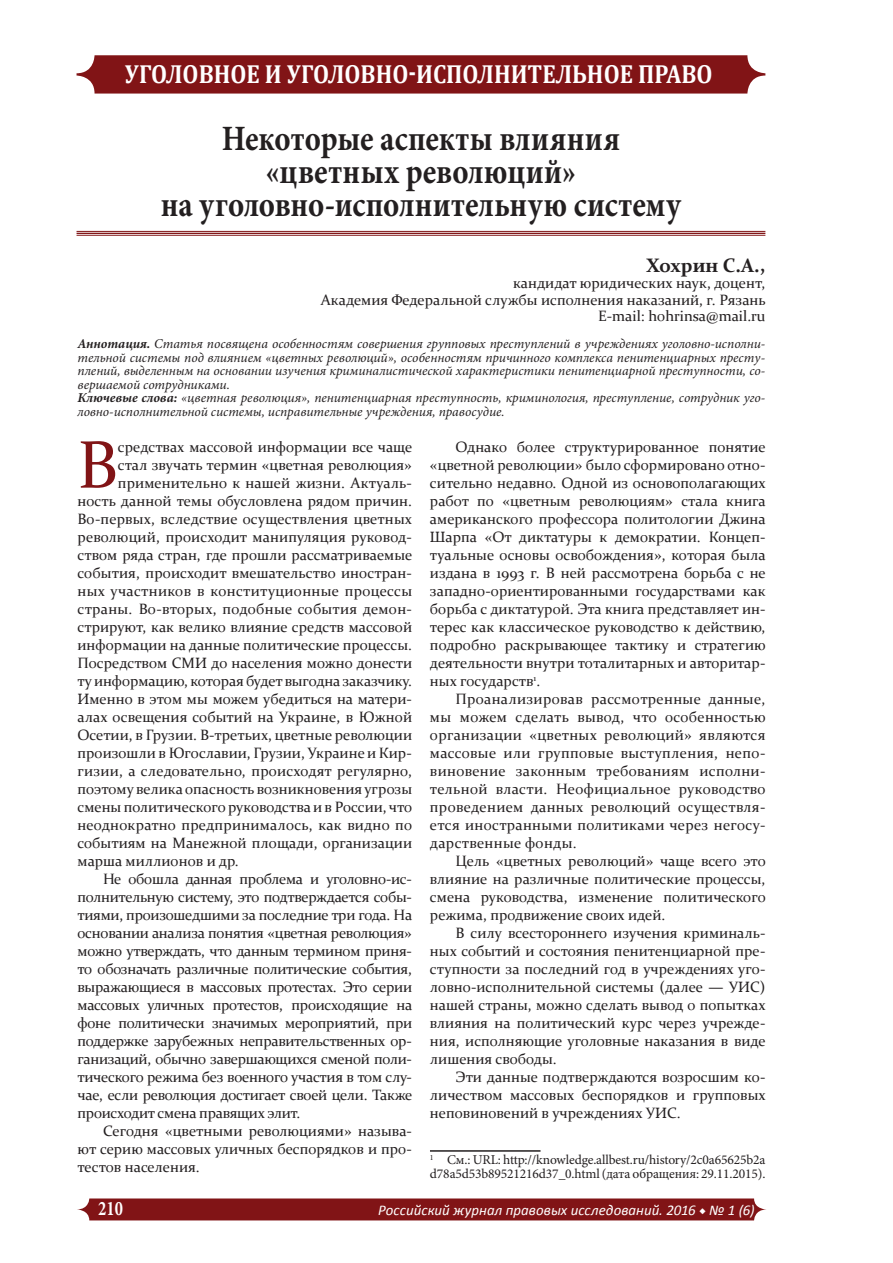
<style>
.page{position:relative;width:893px;height:1263px;background:#fff}
.page>*{position:absolute;margin:0;border:0;box-sizing:border-box;transform-origin:0 0}
.Рубрика{font:67.65px "Constantia";color:#811416}
.Рубрика-2{font:700 35.7px/33px "Minion Pro";letter-spacing:.005em;color:#231f20;text-align:center;scale:.86 1}
.t1{font:700 26.25px "Cambria";color:#fff;scale:.88 1}
.t2{font:700 20.7px "Minion Pro";color:#fff;scale:.8 1}
.t3{font:700 19.5px "Constantia";letter-spacing:-.01em;color:#231f20}
.Normal__Web{font:15px/18px "Constantia";color:#231f20;text-align:justify}
.Рубрика-3{font:15px "Constantia";color:#231f20}
.ŒÒÌÓ_ÌÓÈ_ÚÂÍÒÚ3{font:15px/18px "Constantia";color:#231f20;text-align:justify}
.Рубрика-4{font:15px "Constantia";letter-spacing:.02em;color:#231f20}
.t4{font:italic 14.85px "Calibri";letter-spacing:.005em;color:#fff}
.t5{font:italic 13.5px/13.5px "Minion Pro";letter-spacing:-.005em;color:#231f20;text-align:justify}
.t6{font:13.5px/13.5px "Minion Pro";letter-spacing:-.01em;color:#231f20}
.s1{font-weight:700}
.s2{font-family:"Minion Pro";font-weight:700;font-style:normal}
</style>
<div class="page">
<svg style="left:77px;top:1198px;width:689px;height:22px;background:#871f21"></svg>
<div style="left:77px;top:55px;width:688px;height:39px;background:#811416;border-radius:18px"></div>
<hr style="left:77px;top:235px;width:688px;height:1px;background:#811416">
<hr style="left:77px;top:233px;width:688px;height:1px;background:#811416">
<hr style="left:77px;top:231px;width:688px;height:1px;background:#811416">
<hr style="left:430px;top:1150px;width:110px;height:2px;background:#231f20">
<h3 class="t1" style="left:125px;top:55px;width:669px">УГОЛОВНОЕ И УГОЛОВНО-ИСПОЛНИТЕЛЬНОЕ ПРАВО</h3>
<p class="Рубрика-2" style="left:161px;top:122px;width:606px">Некоторые аспекты влияния «цветных революций»<br>на уголовно-исполнительную систему</p>
<p class="t3" style="left:646px;top:251px;width:120px">Хохрин С.А.,</p>
<p class="Normal__Web" style="left:513px;top:273px;width:254px">кандидат юридических наук, доцент,</p>
<p class="Normal__Web" style="left:321px;top:290px;width:446px">Академия Федеральной службы исполнения наказаний, г. Рязань</p>
<p class="Normal__Web" style="left:598px;top:306px;width:169px">E-mail: hohrinsa@mail.ru</p>
<p class="t5" style="left:78px;top:337px;width:689px"><span class="s1">Аннотация.</span> Статья посвящена особенностям совершения групповых преступлений в учреждениях уголовно-исполни&shy;тельной системы под влиянием «цветных революций», особенностям причинного комплекса пенитенциарных престу&shy;плений, выделенным на основании изучения криминалистической характеристики пенитенциарной преступности, со&shy;вершаемой сотрудниками.</p>
<p class="t5" style="left:78px;top:391px;width:689px"><span class="s1">Ключевые слова:</span> «цветная революция», пенитенциарная преступность, криминология, преступление, сотрудник уго&shy;ловно-исполнительной системы, исправительные учреждения, правосудие.</p>
<p class="Рубрика" style="left:78px;top:419px;width:42px">В</p>
<p class="Рубрика-3" style="left:118px;top:436px;width:296px">средствах массовой информации все чаще</p>
<p class="Normal__Web" style="left:430px;top:437px;width:337px;text-indent:26px">Однако более структурированное понятие «цветной революции» было сформировано отно&shy;сительно недавно. Одной из основополагающих работ по «цветным революциям» стала книга американского профессора политологии Джина Шарпа «От диктатуры к демократии. Концеп&shy;туальные основы освобождения», которая была издана в 1993 г. В ней рассмотрена борьба с не западно-ориентированными государствами как борьба с диктатурой. Эта книга представляет ин&shy;терес как классическое руководство к действию, подробно раскрывающее тактику и стратегию деятельности внутри тоталитарных и авторитар&shy;ных государств<sup>1</sup>.</p>
<p class="Normal__Web" style="left:430px;top:689px;width:337px;text-indent:26px">Проанализировав рассмотренные данные, мы можем сделать вывод, что особенностью организации «цветных революций» являются массовые или групповые выступления, непо&shy;виновение законным требованиям исполни&shy;тельной власти. Неофициальное руководство проведением данных революций осуществля&shy;ется иностранными политиками через негосу&shy;дарственные фонды.</p>
<p class="Normal__Web" style="left:430px;top:851px;width:337px;text-indent:26px">Цель «цветных революций» чаще всего это влияние на различные политические процессы, смена руководства, изменение политического режима, продвижение своих идей.</p>
<p class="ŒÒÌÓ_ÌÓÈ_ÚÂÍÒÚ3" style="left:430px;top:923px;width:337px;text-indent:26px">В силу всестороннего изучения криминаль&shy;ных событий и состояния пенитенциарной пре&shy;ступности за последний год в учреждениях уго&shy;ловно-исполнительной системы (далее — УИС) нашей страны, можно сделать вывод о попытках влияния на политический курс через учрежде&shy;ния, исполняющие уголовные наказания в виде лишения свободы.</p>
<p class="Normal__Web" style="left:430px;top:1067px;width:337px;text-indent:26px">Эти данные подтверждаются возросшим ко&shy;личеством массовых беспорядков и групповых неповиновений в учреждениях УИС.</p>
<p class="t6" style="left:430px;top:1153px;width:337px"><sup>1</sup> См.: URL: http://knowledge.allbest.ru/history/2c0a65625b2a d78a5d53b89521216d37_0.html (дата обращения: 29.11.2015).</p>
<p class="Рубрика-3" style="left:118px;top:454px;width:296px">стал звучать термин «цветная революция»</p>
<p class="Рубрика-3" style="left:118px;top:472px;width:296px">применительно к нашей жизни. Актуаль-</p>
<p class="Рубрика-3" style="left:78px;top:490px;width:336px">ность данной темы обусловлена рядом причин.</p>
<p class="Рубрика-3" style="left:78px;top:508px;width:336px">Во-первых, вследствие осуществления цветных</p>
<p class="Рубрика-3" style="left:78px;top:526px;width:336px">революций, происходит манипуляция руковод-</p>
<p class="Рубрика-3" style="left:78px;top:544px;width:336px">ством ряда стран, где прошли рассматриваемые</p>
<p class="Рубрика-3" style="left:78px;top:562px;width:336px">события, происходит вмешательство иностран-</p>
<p class="Рубрика-4" style="left:78px;top:580px;width:336px">ных участников в конституционные процессы</p>
<p class="Рубрика-4" style="left:78px;top:598px;width:336px">страны. Во-вторых, подобные события демон-</p>
<p class="Рубрика-3" style="left:78px;top:616px;width:336px">стрируют, как велико влияние средств массовой</p>
<p class="Рубрика-3" style="left:78px;top:634px;width:336px">информации на данные политические процессы.</p>
<p class="Рубрика-3" style="left:78px;top:652px;width:336px">Посредством СМИ до населения можно донести</p>
<p class="Рубрика-3" style="left:78px;top:670px;width:336px">ту информацию, которая будет выгодна заказчику.</p>
<p class="Рубрика-3" style="left:78px;top:688px;width:336px">Именно в этом мы можем убедиться на матери-</p>
<p class="Рубрика-3" style="left:78px;top:706px;width:336px">алах освещения событий на Украине, в Южной</p>
<p class="Рубрика-3" style="left:78px;top:724px;width:336px">Осетии, в Грузии. В-третьих, цветные революции</p>
<p class="Рубрика-3" style="left:78px;top:742px;width:336px">произошли в Югославии, Грузии, Украине и Кир-</p>
<p class="Рубрика-3" style="left:78px;top:760px;width:336px">гизии, а следовательно, происходят регулярно,</p>
<p class="Рубрика-3" style="left:78px;top:778px;width:336px">поэтому велика опасность возникновения угрозы</p>
<p class="Рубрика-3" style="left:78px;top:796px;width:336px">смены политического руководства и в России, что</p>
<p class="Рубрика-3" style="left:78px;top:814px;width:336px">неоднократно предпринималось, как видно по</p>
<p class="Рубрика-3" style="left:78px;top:832px;width:336px">событиям на Манежной площади, организации</p>
<p class="Рубрика-3" style="left:78px;top:850px;width:163px">марша миллионов и др.</p>
<p class="Normal__Web" style="left:78px;top:869px;width:336px;text-indent:26px">Не обошла данная проблема и уголовно-ис&shy;полнительную систему, это подтверждается собы&shy;тиями, произошедшими за последние три года. На основании анализа понятия «цветная революция» можно утверждать, что данным термином приня&shy;то обозначать различные политические события, выражающиеся в массовых протестах. Это серии массовых уличных протестов, происходящие на фоне политически значимых мероприятий, при поддержке зарубежных неправительственных ор&shy;ганизаций, обычно завершающихся сменой поли&shy;тического режима без военного участия в том слу&shy;чае, если революция достигает своей цели. Также происходит смена правящих элит.</p>
<p class="Normal__Web" style="left:78px;top:1121px;width:336px;text-indent:26px">Сегодня «цветными революциями» называ&shy;ют серию массовых уличных беспорядков и про&shy;тестов населения.</p>
<h3 class="t2" style="left:98px;top:1194px;width:32px">210</h3>
<p class="t4" style="left:378px;top:1200px;width:378px">Российский журнал правовых исследований. 2016 <span class="s2">◆</span> № 1 (6)</p>
</div>
